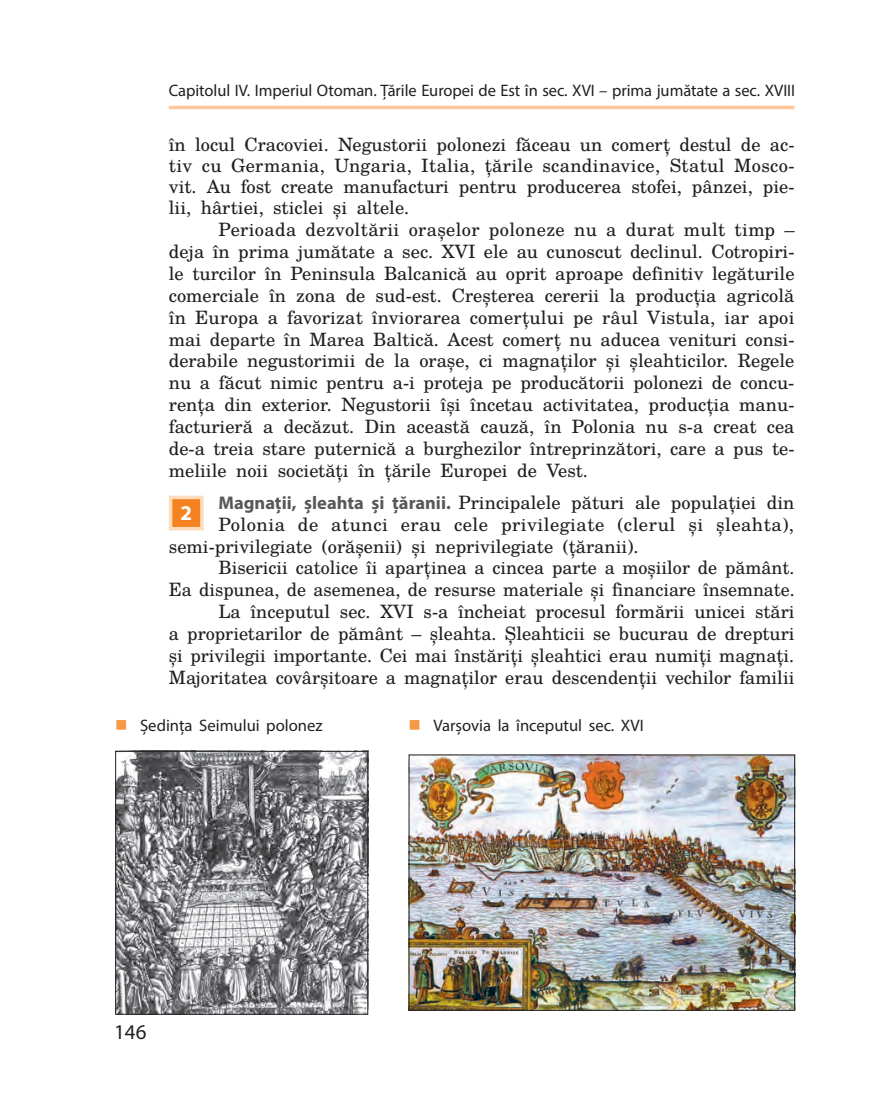
<style>
.page{position:relative;width:869px;height:1117px;background:#fff}
.page>*{position:absolute;margin:0;border:0;box-sizing:border-box;transform-origin:0 0}
.t1{font:21px "Myriad Pro";color:#231f20}
.t2{font:700 21px "Myriad Pro";color:#fff}
.t3{font:18.38px "Te X Gyre Schola";color:#231f20}
.t4{font:18.38px "Te X Gyre Schola";letter-spacing:.02em;color:#231f20}
.t5{font:18.38px "Te X Gyre Schola";letter-spacing:.025em;color:#231f20}
.t6{font:16.62px "Myriad Pro";letter-spacing:-.005em;color:#231f20}
.s1{font-family:"Myriad Pro";font-weight:700;color:#57585a}
</style>
<div class="page">
<img style="left:410px;top:756px;width:382px;height:252px">
<img style="left:117px;top:752px;width:249px;height:260px">
<div style="left:115px;top:750px;width:253px;height:264px;border:1px solid #231f20"></div>
<div style="left:170px;top:497px;width:32px;height:31px;background:#f58220"></div>
<div style="left:169px;top:495px;width:34px;height:35px;border:4px solid #fddbbc"></div>
<hr style="left:169px;top:106px;width:625px;height:3px;background:#fcc89b">
<p class="t6" style="left:169px;top:80px;width:627px">Capitolul IV. Imperiul Otoman. Țările Europei de Est în sec. XVI – prima jumătate a sec. XVIII</p>
<p class="t3" style="left:169px;top:130px;width:627px">în locul Cracoviei. Negustorii polonezi făceau un comerț destul de ac-</p>
<p class="t4" style="left:169px;top:151px;width:627px">tiv cu Germania, Ungaria, Italia, țările scandinavice, Statul Mosco-</p>
<p class="t3" style="left:169px;top:172px;width:627px">vit. Au fost create manufacturi pentru producerea stofei, pânzei, pie-</p>
<p class="t3" style="left:169px;top:193px;width:242px">lii, hârtiei, sticlei și altele.</p>
<p class="t4" style="left:218px;top:215px;width:577px">Perioada dezvoltării orașelor poloneze nu a durat mult timp –</p>
<p class="t3" style="left:169px;top:237px;width:627px">deja în prima jumătate a sec. XVI ele au cunoscut declinul. Cotropiri-</p>
<p class="t3" style="left:169px;top:259px;width:627px">le turcilor în Peninsula Balcanică au oprit aproape definitiv legăturile</p>
<p class="t3" style="left:169px;top:281px;width:627px">comerciale în zona de sud-est. Creșterea cererii la producția agricolă</p>
<p class="t3" style="left:169px;top:303px;width:627px">în Europa a favorizat înviorarea comerțului pe râul Vistula, iar apoi</p>
<p class="t3" style="left:169px;top:324px;width:626px">mai departe în Marea Baltică. Acest comerț nu aducea venituri consi-</p>
<p class="t3" style="left:169px;top:346px;width:626px">derabile negustorimii de la orașe, ci magnaților și șleahticilor. Regele</p>
<p class="t3" style="left:169px;top:368px;width:626px">nu a făcut nimic pentru a-i proteja pe producătorii polonezi de concu-</p>
<p class="t3" style="left:169px;top:390px;width:626px">rența din exterior. Negustorii își încetau activitatea, producția manu-</p>
<p class="t3" style="left:169px;top:412px;width:627px">facturieră a decăzut. Din această cauză, în Polonia nu s-a creat cea</p>
<p class="t3" style="left:169px;top:434px;width:627px">de-a treia stare puternică a burghezilor întreprinzători, care a pus te-</p>
<p class="t3" style="left:169px;top:456px;width:420px">meliile noii societăți în țările Europei de Vest.</p>
<p class="t2" style="left:180px;top:499px;width:13px">2</p>
<p class="t3" style="left:218px;top:488px;width:577px"><span class="s1">Magnații, șleahta și țăranii.</span> Principalele pături ale populației din</p>
<p class="t5" style="left:218px;top:509px;width:577px">Polonia de atunci erau cele privilegiate (clerul și șleahta),</p>
<p class="t3" style="left:169px;top:531px;width:471px">semi-privilegiate (orășenii) și neprivilegiate (țăranii).</p>
<p class="t3" style="left:218px;top:553px;width:577px">Bisericii catolice îi aparținea a cincea parte a moșiilor de pământ.</p>
<p class="t3" style="left:169px;top:575px;width:627px">Ea dispunea, de asemenea, de resurse materiale și financiare însemnate.</p>
<p class="t3" style="left:218px;top:597px;width:577px">La începutul sec. XVI s-a încheiat procesul formării unicei stări</p>
<p class="t3" style="left:169px;top:619px;width:627px">a proprietarilor de pământ – șleahta. Șleahticii se bucurau de drepturi</p>
<p class="t3" style="left:169px;top:641px;width:626px">și privilegii importante. Cei mai înstăriți șleahtici erau numiți magnați.</p>
<p class="t3" style="left:169px;top:663px;width:627px">Majoritatea covârșitoare a magnaților erau descendenții vechilor familii</p>
<p class="t6" style="left:140px;top:715px;width:184px">Ședința Seimului polonez</p>
<p class="t6" style="left:433px;top:715px;width:212px">Varșovia la începutul sec. XVI</p>
<p class="t1" style="left:114px;top:1018px;width:34px">146</p>
</div>
